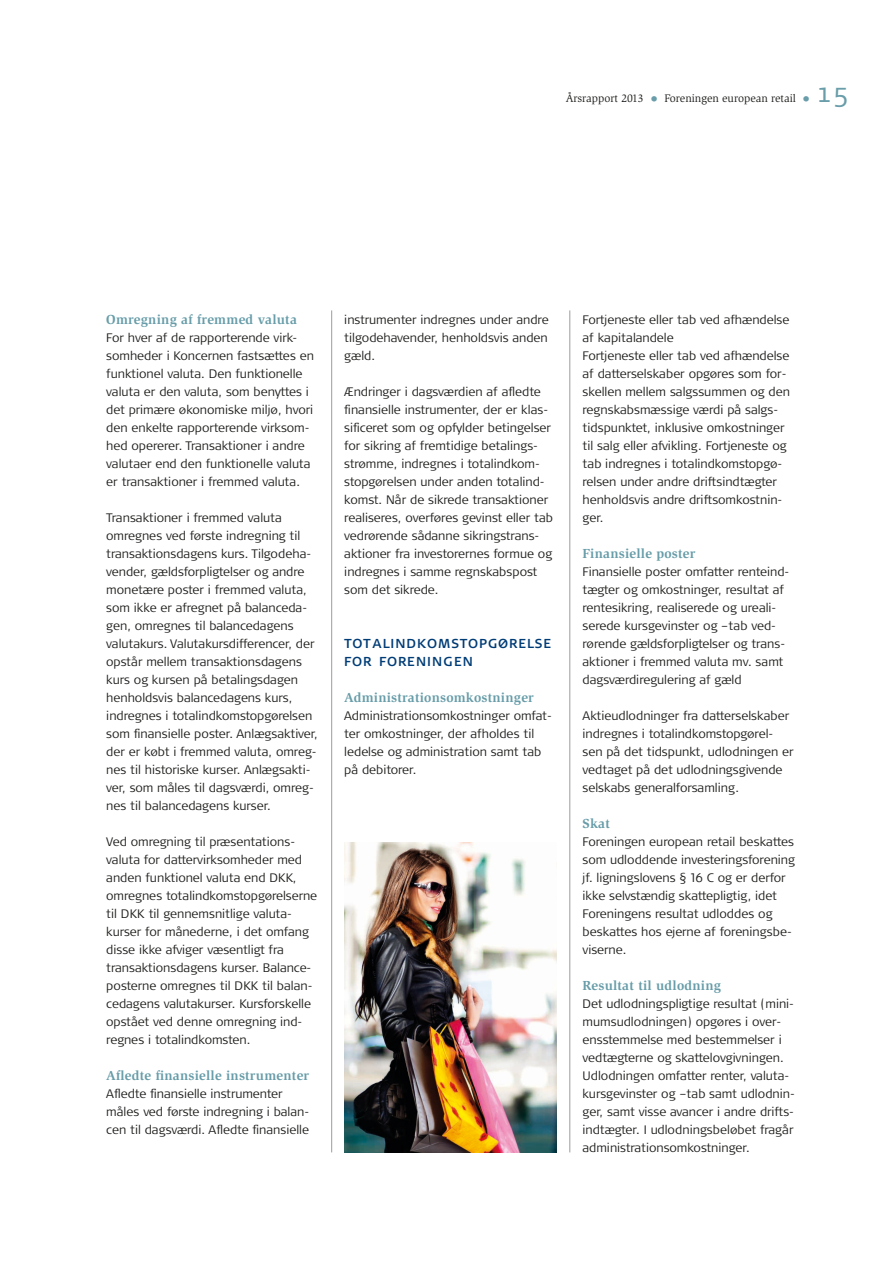
<style>
.page{position:relative;width:893px;height:1263px;background:#fff}
.page>*{position:absolute;margin:0;border:0;box-sizing:border-box;transform-origin:0 0}
.t1{font:16.5px/18px "Signa OT";letter-spacing:.065em;color:#003c76}
.t2{font:700 13.5px "Slimbach Std";letter-spacing:.015em;color:#689da9}
.t3{font:300 12.3px/18px "Signa OT";color:#1d1d1b}
.t4{font:11.25px "Slimbach Std";color:#1d1d1b}
.s1{font-weight:900;font-size:15px;color:#689da9}
.s2{font-family:"Signa OT";font-weight:300;font-size:27px;color:#689da9}
</style>
<div class="page">
<hr style="left:331px;top:310px;width:1px;height:842px;background:#9d9d9d">
<hr style="left:570px;top:310px;width:1px;height:842px;background:#9d9d9d">
<img style="left:345px;top:842px;width:212px;height:310px">
<p class="t4" style="left:566px;top:92px;width:285px">Årsrapport 2013 <span class="s1">•</span> Foreningen european retail <span class="s1">•</span> <span class="s2">15</span></p>
<p class="t2" style="left:106px;top:311px;width:192px">Omregning af fremmed valuta</p>
<p class="t3" style="left:106px;top:329px;width:209px">For hver af de rapporterende virk&shy;somheder i Koncernen fastsættes en funktionel valuta. Den funktionelle valuta er den valuta, som benyttes i det primære økonomiske miljø, hvori den enkelte rapporterende virksom&shy;hed opererer. Transaktioner i andre valutaer end den funktionelle valuta er transaktioner i fremmed valuta.</p>
<p class="t3" style="left:106px;top:509px;width:213px">Transaktioner i fremmed valuta omregnes ved første indregning til transaktionsdagens kurs. Tilgodeha&shy;vender, gældsforpligtelser og andre monetære poster i fremmed valuta, som ikke er afregnet på balanceda&shy;gen, omregnes til balancedagens valutakurs. Valutakursdifferencer, der opstår mellem transaktionsdagens kurs og kursen på betalingsdagen henholdsvis balancedagens kurs, indregnes i totalindkomstopgørelsen som finansielle poster. Anlægsaktiver, der er købt i fremmed valuta, omreg&shy;nes til historiske kurser. Anlægsakti&shy;ver, som måles til dagsværdi, omreg&shy;nes til balancedagens kurser.</p>
<p class="t3" style="left:106px;top:833px;width:212px">Ved omregning til præsentations&shy;valuta for dattervirksomheder med anden funktionel valuta end DKK, omregnes totalindkomstopgørelserne til DKK til gennemsnitlige valuta&shy;kurser for månederne, i det omfang disse ikke afviger væsentligt fra transaktionsdagens kurser. Balance&shy;posterne omregnes til DKK til balan&shy;cedagens valutakurser. Kursforskelle opstået ved denne omregning ind&shy;regnes i totalindkomsten.</p>
<p class="t2" style="left:106px;top:1067px;width:205px">Afledte finansielle instrumenter</p>
<p class="t3" style="left:106px;top:1085px;width:205px">Afledte finansielle instrumenter måles ved første indregning i balan&shy;cen til dagsværdi. Afledte finansielle</p>
<p class="t3" style="left:344px;top:311px;width:206px;text-align:justify">instrumenter indregnes under andre tilgodehavender, henholdsvis anden gæld.</p>
<p class="t3" style="left:344px;top:383px;width:210px">Ændringer i dagsværdien af afledte finansielle instrumenter, der er klas&shy;sificeret som og opfylder betingelser for sikring af fremtidige betalings&shy;strømme, indregnes i totalindkom&shy;stopgørelsen under anden totalind&shy;komst. Når de sikrede transaktioner realiseres, overføres gevinst eller tab vedrørende sådanne sikringstrans&shy;aktioner fra investorernes formue og indregnes i samme regnskabspost som det sikrede.</p>
<h1 class="t1" style="left:344px;top:633px;width:208px">Totalindkomstopgørelse for foreningen</h1>
<p class="t2" style="left:344px;top:689px;width:191px">Administrationsomkostninger</p>
<p class="t3" style="left:344px;top:707px;width:209px">Administrationsomkostninger omfat&shy;ter omkostninger, der afholdes til ledelse og administration samt tab på debitorer.</p>
<p class="t3" style="left:583px;top:311px;width:209px">Fortjeneste eller tab ved afhændelse af kapitalandele<br>Fortjeneste eller tab ved afhændelse af datterselskaber opgøres som for&shy;skellen mellem salgssummen og den regnskabsmæssige værdi på salgs&shy;tidspunktet, inklusive omkostninger til salg eller afvikling. Fortjeneste og tab indregnes i totalindkomstopgø&shy;relsen under andre driftsindtægter henholdsvis andre driftsomkostnin&shy;ger.</p>
<p class="t2" style="left:583px;top:545px;width:114px">Finansielle poster</p>
<p class="t3" style="left:583px;top:563px;width:208px">Finansielle poster omfatter renteind&shy;tægter og omkostninger, resultat af rentesikring, realiserede og ureali&shy;serede kursgevinster og –tab ved&shy;rørende gældsforpligtelser og trans&shy;aktioner i fremmed valuta mv. samt dagsværdiregulering af gæld</p>
<p class="t3" style="left:583px;top:707px;width:213px">Aktieudlodninger fra datterselskaber indregnes i totalindkomstopgørel&shy;sen på det tidspunkt, udlodningen er vedtaget på det udlodningsgivende selskabs generalforsamling.</p>
<p class="t2" style="left:583px;top:815px;width:29px">Skat</p>
<p class="t3" style="left:583px;top:833px;width:214px">Foreningen european retail beskattes som udloddende investeringsforening jf. ligningslovens § 16 C og er derfor ikke selvstændig skattepligtig, idet Foreningens resultat udloddes og beskattes hos ejerne af foreningsbe&shy;viserne.</p>
<p class="t2" style="left:583px;top:977px;width:140px">Resultat til udlodning</p>
<p class="t3" style="left:583px;top:995px;width:214px">Det udlodningspligtige resultat (mini&shy;mumsudlodningen) opgøres i over&shy;ensstemmelse med bestemmelser i vedtægterne og skattelovgivningen.<br>Udlodningen omfatter renter, valuta&shy;kursgevinster og –tab samt udlodnin&shy;ger, samt visse avancer i andre drifts&shy;indtægter. I udlodningsbeløbet fragår administrationsomkostninger.</p>
</div>
